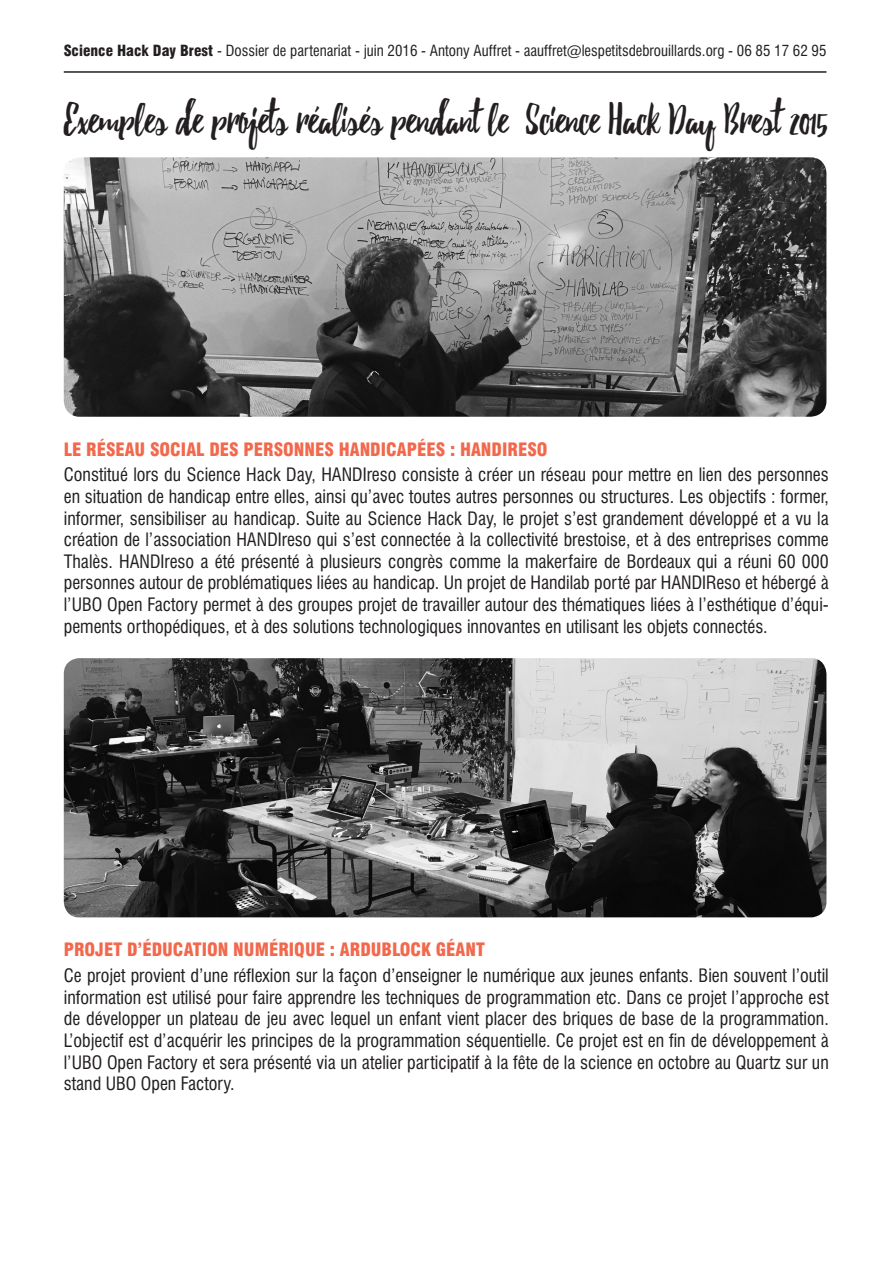
<style>
.page{position:relative;width:893px;height:1263px;background:#fff}
.page>*{position:absolute;margin:0;border:0;box-sizing:border-box;transform-origin:0 0}
.t1{font:45px "Debby";color:#231f20;scale:.89 1}
.t2{font:condensed 18px/21.6px "Swiss 721 BT";color:#231f20;text-align:justify}
.t3{font:900 condensed 18px "Swiss 721 BT";color:#f2684c}
.t4{font:condensed 15px "Swiss 721 BT";color:#231f20}
.s1{font-weight:900}
</style>
<div class="page">
<hr style="left:64px;top:71px;width:762px;height:2px;background:#231f20">
<img style="left:64px;top:157px;width:762px;height:260px">
<img style="left:64px;top:658px;width:762px;height:259px">
<p class="t4" style="left:64px;top:42px;width:764px"><span class="s1">Science Hack Day Brest</span> - Dossier de partenariat - juin 2016 - Antony Auffret - aauffret@lespetitsdebrouillards.org - 06 85 17 62 95</p>
<p class="t1" style="left:64px;top:91px;width:860px">Exemples de projets réalisés pendant le Science Hack Day Brest 2015</p>
<p class="t3" style="left:64px;top:438px;width:485px">LE RÉSEAU SOCIAL DES PERSONNES HANDICAPÉES : HANDIRESO</p>
<p class="t2" style="left:64px;top:464px;width:767px">Constitué lors du Science Hack Day, HANDIreso consiste à créer un réseau pour mettre en lien des personnes en situation de handicap entre elles, ainsi qu’avec toutes autres personnes ou structures. Les objectifs : former, informer, sensibiliser au handicap. Suite au Science Hack Day, le projet s’est grandement développé et a vu la création de l’association HANDIreso qui s’est connectée à la collectivité brestoise, et à des entreprises comme Thalès. HANDIreso a été présenté à plusieurs congrès comme la makerfaire de Bordeaux qui a réuni 60 000 personnes autour de problématiques liées au handicap. Un projet de Handilab porté par HANDIReso et hébergé à l’UBO Open Factory permet à des groupes projet de travailler autour des thématiques liées à l’esthétique d’équi&shy;pements orthopédiques, et à des solutions technologiques innovantes en utilisant les objets connectés.</p>
<p class="t3" style="left:64px;top:939px;width:422px">PROJET D’ÉDUCATION NUMÉRIQUE : ARDUBLOCK GÉANT</p>
<p class="t2" style="left:64px;top:965px;width:767px">Ce projet provient d’une réflexion sur la façon d’enseigner le numérique aux jeunes enfants. Bien souvent l’outil information est utilisé pour faire apprendre les techniques de programmation etc. Dans ce projet l’approche est de développer un plateau de jeu avec lequel un enfant vient placer des briques de base de la programmation.<br>L’objectif est d’acquérir les principes de la programmation séquentielle. Ce projet est en fin de développement à l’UBO Open Factory et sera présenté via un atelier participatif à la fête de la science en octobre au Quartz sur un stand UBO Open Factory.</p>
</div>
